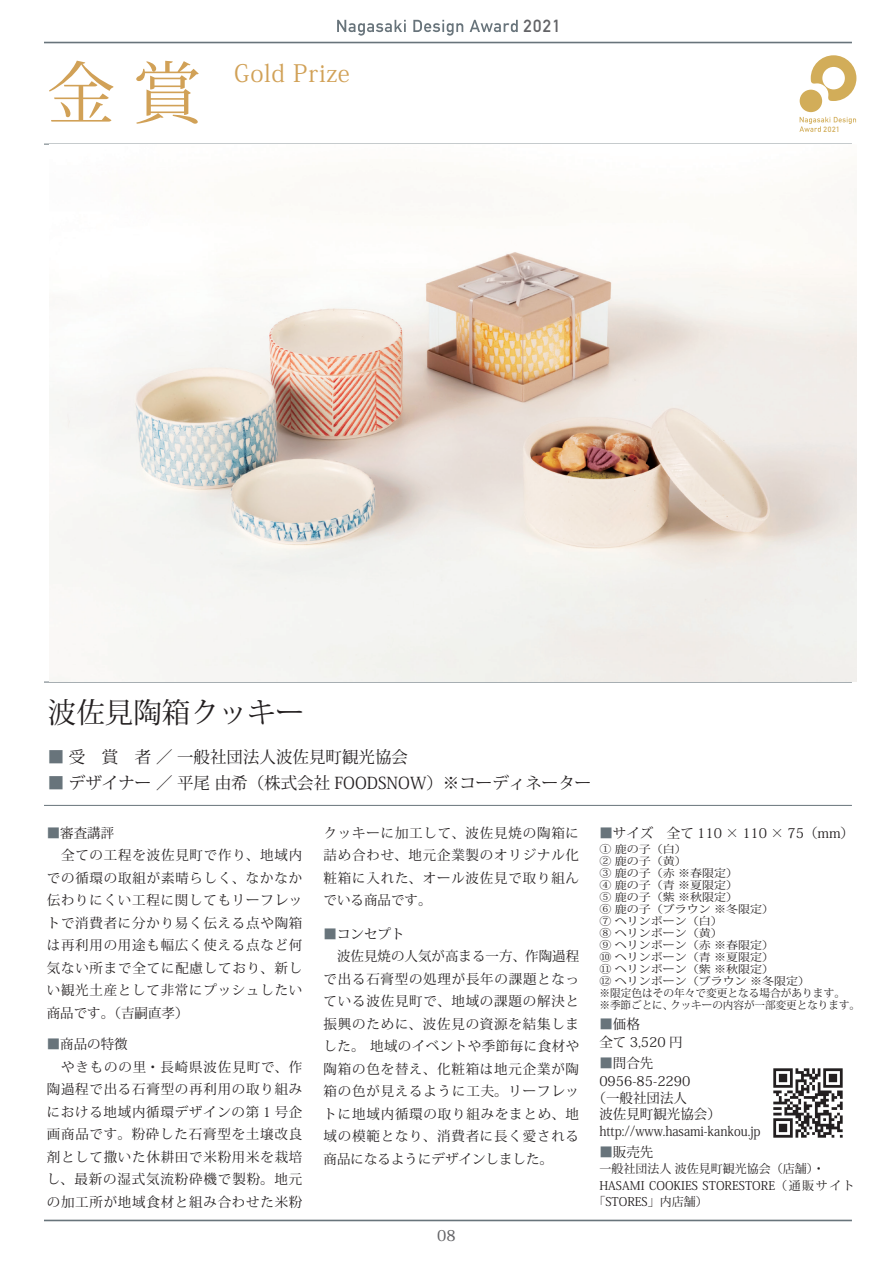
<style>
.page{position:relative;width:893px;height:1263px;background:#fff}
.page>*{position:absolute;margin:0;border:0;box-sizing:border-box;transform-origin:0 0}
.t1{font:67.5px "Koz Min Pro";color:#d1a157}
.t2{font:28.5px "Koz Min Pr 6 N";color:#231f20}
.t3{font:24px "Koz Min Pro";letter-spacing:.03em;color:#d1a157}
.t4{font:700 17.25px "DIN Alternate";color:#636366}
.t5{font:16.5px "Koz Min Pr 6 N";color:#231f20}
.t6{font:500 15px "Koz Min Pro";color:#636366}
.t7{font:13.5px/22.5px "Koz Min Pr 6 N";letter-spacing:.055em;color:#231f20}
.t8{font:13.5px/16.5px "Koz Min Pr 6 N";color:#231f20}
.t9{font:12px "Koz Min Pr 6 N";color:#231f20}
.t10{font:10.8px/12px "Koz Min Pr 6 N";color:#231f20;scale:1.11 1}
.t11{font:700 7.65px "DIN Alternate";color:#d2ad59}
.s1{color:#68747b}
</style>
<div class="page">
<hr style="left:44px;top:682px;width:808px;height:1px;background:#68747b">
<hr style="left:44px;top:144px;width:808px;height:1px;background:#68747b">
<hr style="left:44px;top:805px;width:808px;height:1px;background:#68747b">
<hr style="left:44px;top:1220px;width:808px;height:1px;background:#68747b">
<hr style="left:44px;top:42px;width:808px;height:1px;background:#68747b">
<svg style="left:337px;top:20px;width:69px;height:16px"></svg>
<svg style="left:413px;top:20px;width:50px;height:16px"></svg>
<svg style="left:470px;top:20px;width:48px;height:12px"></svg>
<div style="left:800px;top:90px;width:22px;height:22px;background:#d2ad59;border-radius:50%"></div>
<svg style="left:811px;top:55px;width:45px;height:46px"></svg>
<svg style="left:799px;top:117px;width:57px;height:15px"></svg>
<img style="left:49px;top:179px;width:808px;height:503px">
<img style="left:773px;top:1068px;width:70px;height:70px">
<h1 class="t1" style="left:47px;top:46px;width:155px">金 賞</h1>
<h3 class="t3" style="left:234px;top:56px;width:117px">Gold Prize</h3>
<p class="t4" style="left:524px;top:13px;width:39px">2021</p>
<p class="t11" style="left:823px;top:123px;width:18px">2021</p>
<h2 class="t2" style="left:48px;top:696px;width:258px">波佐見陶箱クッキー</h2>
<p class="t5" style="left:48px;top:748px;width:362px"><span class="s1">■</span> 受　賞　者 ／ 一般社団法人波佐見町観光協会</p>
<p class="t5" style="left:48px;top:773px;width:545px"><span class="s1">■</span> デザイナー ／ 平尾 由希（株式会社 FOODSNOW）※コーディネーター</p>
<p class="t7" style="left:47px;top:822px;width:257px"><span class="s1">■</span>審査講評<br>　全ての工程を波佐見町で作り、地域内での循環の取組が素晴らしく、なかなか伝わりにくい工程に関してもリーフレットで消費者に分かり易く伝える点や陶箱は再利用の用途も幅広く使える点など何気ない所まで全てに配慮しており、新しい観光土産として非常にプッシュしたい商品です。（吉嗣直孝）</p>
<p class="t7" style="left:47px;top:1033px;width:257px"><span class="s1">■</span>商品の特徴<br>　やきものの里・長崎県波佐見町で、作陶過程で出る石膏型の再利用の取り組みにおける地域内循環デザインの第 1 号企画商品です。粉砕した石膏型を土壌改良剤として撒いた休耕田で米粉用米を栽培し、最新の湿式気流粉砕機で製粉。地元の加工所が地域食材と組み合わせた米粉</p>
<p class="t7" style="left:324px;top:822px;width:257px;text-align:justify">クッキーに加工して、波佐見焼の陶箱に詰め合わせ、地元企業製のオリジナル化粧箱に入れた、オール波佐見で取り組んでいる商品です。</p>
<p class="t7" style="left:324px;top:923px;width:257px"><span class="s1">■</span>コンセプト<br>　波佐見焼の人気が高まる一方、作陶過程で出る石膏型の処理が長年の課題となっている波佐見町で、地域の課題の解決と振興のために、波佐見の資源を結集しました。 地域のイベントや季節毎に食材や陶箱の色を替え、化粧箱は地元企業が陶箱の色が見えるように工夫。リーフレットに地域内循環の取り組みをまとめ、地域の模範となり、消費者に長く愛される商品になるようにデザインしました。</p>
<p class="t6" style="left:437px;top:1225px;width:20px">08</p>
<p class="t8" style="left:599px;top:825px;width:256px"><span class="s1">■</span>サイズ　全て 110 × 110 × 75（mm）</p>
<p class="t10" style="left:599px;top:843px;width:236px">① 鹿の子（白）<br>② 鹿の子（黄）<br>③ 鹿の子（赤 ※春限定）<br>④ 鹿の子（青 ※夏限定）<br>⑤ 鹿の子（紫 ※秋限定）<br>⑥ 鹿の子（ブラウン ※冬限定）<br>⑦ ヘリンボーン（白）<br>⑧ ヘリンボーン（黄）<br>⑨ ヘリンボーン（赤 ※春限定）<br>⑩ ヘリンボーン（青 ※夏限定）<br>⑪ ヘリンボーン（紫 ※秋限定）<br>⑫ ヘリンボーン（ブラウン ※冬限定）<br>※限定色はその年々で変更となる場合があります。<br>※季節ごとに、クッキーの内容が一部変更となります。</p>
<p class="t7" style="left:599px;top:1016px;width:85px;line-height:18px"><span class="s1">■</span>価格<br>全て 3,520 円</p>
<p class="t8" style="left:599px;top:1054px;width:93px;line-height:18px"><span class="s1">■</span>問合先<br>0956-85-2290</p>
<p class="t8" style="left:599px;top:1090px;width:163px;text-indent:-7px">（一般社団法人<br>波佐見町観光協会）http://www.hasami-kankou.jp</p>
<p class="t7" style="left:599px;top:1141px;width:55px"><span class="s1">■</span>販売先</p>
<p class="t9" style="left:599px;top:1162px;width:227px">一般社団法人 波佐見町観光協会（店舗）・</p>
<p class="t9" style="left:599px;top:1178px;width:257px">HASAMI COOKIES STORESTORE（通販サイト</p>
<p class="t9" style="left:593px;top:1195px;width:116px">「STORES」内店舗）</p>
</div>
